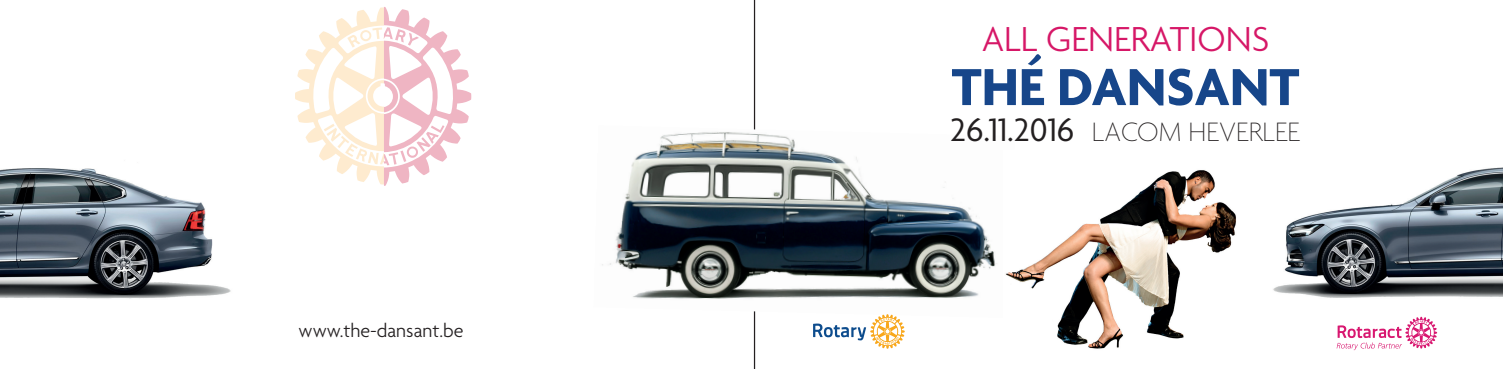
<style>
.page{position:relative;width:1503px;height:369px;background:#fff}
.page>*{position:absolute;margin:0;border:0;box-sizing:border-box;transform-origin:0 0}
.t1{font:700 56.25px "Agenda";color:#17468a}
.t2{font:300 37.5px "Agenda";color:#d61767}
.t3{font:100 28.75px "Agenda";color:#231f20}
.t4{font:300 20px "Agenda";color:#231f20}
.s1{font-weight:400;font-size:35px}
</style>
<div class="page">
<hr style="left:754px;top:0;width:1px;height:369px;background:#231f20">
<img style="left:602px;top:125px;width:395px;height:193px">
<img style="left:1273px;top:167px;width:229px;height:131px">
<svg style="left:1336px;top:316px;width:100px;height:34px"></svg>
<svg style="left:813px;top:314px;width:91px;height:34px"></svg>
<svg style="left:295px;top:7px;width:176px;height:179px"></svg>
<img style="left:1005px;top:170px;width:231px;height:179px">
<img style="left:0;top:168px;width:231px;height:131px">
<p class="t4" style="left:299px;top:320px;width:166px">www.the-dansant.be</p>
<h2 class="t2" style="left:981px;top:19px;width:289px">ALL GENERATIONS</h2>
<h1 class="t1" style="left:951px;top:57px;width:349px">THÉ DANSANT</h1>
<p class="t3" style="left:950px;top:116px;width:351px"><span class="s1">26.11.2016</span> LACOM HEVERLEE</p>
</div>
